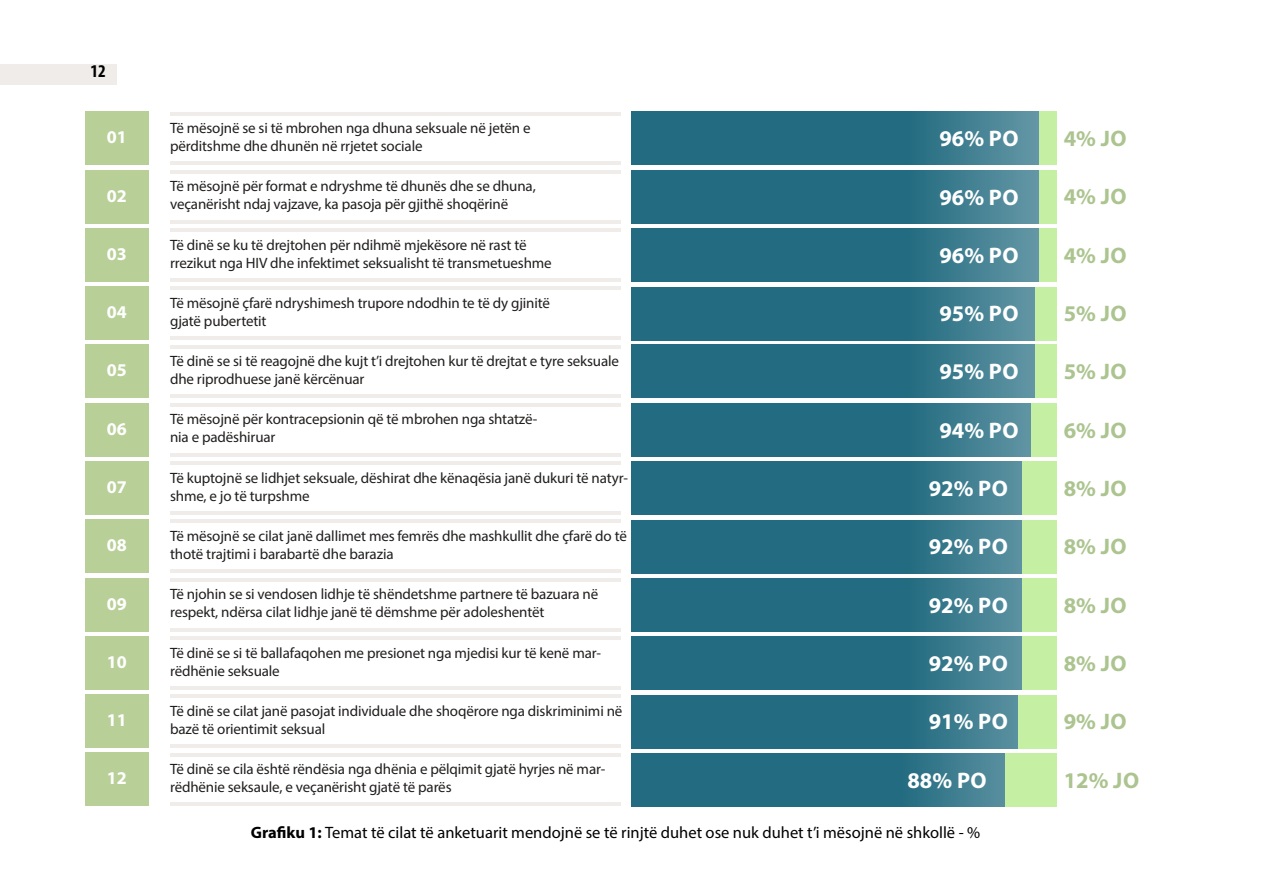
<style>
.page{position:relative;width:1263px;height:893px;background:#fff}
.page>*{position:absolute;margin:0;border:0;box-sizing:border-box;transform-origin:0 0}
.t1{font:700 22.5px "Myriad Pro";letter-spacing:.01em;color:#fff}
.t2{font:700 22.5px "Myriad Pro";letter-spacing:.02em;color:#acc48f}
.t3{font:700 18px "Myriad Pro";color:#fff}
.t4{font:700 condensed 18px "Myriad Pro";color:#000}
.t5{font:16.5px "Myriad Pro";color:#000}
.t6{font:15px/18px "Myriad Pro";letter-spacing:-.01em;color:#211f1e}
.s1{font-weight:700}
</style>
<div class="page">
<div style="left:85px;top:112px;width:64px;height:53px;background:#b8d097"></div>
<hr style="left:170px;top:162px;width:451px;height:3px;background:#efecea">
<hr style="left:170px;top:112px;width:451px;height:3px;background:#efecea">
<div style="left:85px;top:345px;width:64px;height:53px;background:#b8d097"></div>
<hr style="left:170px;top:395px;width:451px;height:3px;background:#efecea">
<hr style="left:170px;top:345px;width:451px;height:3px;background:#efecea">
<div style="left:85px;top:578px;width:64px;height:53px;background:#b8d097"></div>
<hr style="left:170px;top:628px;width:451px;height:3px;background:#efecea">
<hr style="left:170px;top:578px;width:451px;height:3px;background:#efecea">
<div style="left:85px;top:228px;width:64px;height:53px;background:#b8d097"></div>
<hr style="left:170px;top:278px;width:451px;height:3px;background:#efecea">
<hr style="left:170px;top:228px;width:451px;height:4px;background:#efecea">
<div style="left:85px;top:461px;width:64px;height:53px;background:#b8d097"></div>
<hr style="left:170px;top:511px;width:451px;height:3px;background:#efecea">
<hr style="left:170px;top:461px;width:451px;height:4px;background:#efecea">
<div style="left:85px;top:695px;width:64px;height:53px;background:#b8d097"></div>
<hr style="left:170px;top:744px;width:451px;height:4px;background:#efecea">
<hr style="left:170px;top:695px;width:451px;height:3px;background:#efecea">
<div style="left:85px;top:170px;width:64px;height:53px;background:#b8d097"></div>
<hr style="left:170px;top:220px;width:451px;height:3px;background:#efecea">
<hr style="left:170px;top:170px;width:451px;height:3px;background:#efecea">
<div style="left:85px;top:403px;width:64px;height:53px;background:#b8d097"></div>
<hr style="left:170px;top:453px;width:451px;height:3px;background:#efecea">
<hr style="left:170px;top:403px;width:451px;height:3px;background:#efecea">
<div style="left:85px;top:636px;width:64px;height:53px;background:#b8d097"></div>
<hr style="left:170px;top:686px;width:451px;height:3px;background:#efecea">
<hr style="left:170px;top:636px;width:451px;height:4px;background:#efecea">
<div style="left:85px;top:287px;width:64px;height:53px;background:#b8d097"></div>
<hr style="left:170px;top:336px;width:451px;height:4px;background:#efecea">
<hr style="left:170px;top:287px;width:451px;height:3px;background:#efecea">
<div style="left:85px;top:520px;width:64px;height:53px;background:#b8d097"></div>
<hr style="left:170px;top:569px;width:451px;height:4px;background:#efecea">
<hr style="left:170px;top:520px;width:451px;height:3px;background:#efecea">
<div style="left:85px;top:753px;width:64px;height:53px;background:#b8d097"></div>
<hr style="left:170px;top:803px;width:451px;height:3px;background:#efecea">
<hr style="left:170px;top:753px;width:451px;height:3px;background:#efecea">
<svg style="left:631px;top:112px;width:409px;height:53px;background:#2d7286"></svg>
<svg style="left:631px;top:345px;width:404px;height:53px;background:#2c7185"></svg>
<svg style="left:631px;top:578px;width:392px;height:53px;background:#2b7184"></svg>
<svg style="left:631px;top:229px;width:409px;height:53px;background:#2d7286"></svg>
<svg style="left:631px;top:462px;width:392px;height:53px;background:#2b7184"></svg>
<svg style="left:631px;top:695px;width:387px;height:53px;background:#2a7084"></svg>
<svg style="left:631px;top:170px;width:409px;height:54px;background:#2d7286"></svg>
<svg style="left:631px;top:403px;width:400px;height:54px;background:#2b7185"></svg>
<svg style="left:631px;top:637px;width:392px;height:53px;background:#2b7184"></svg>
<svg style="left:631px;top:287px;width:404px;height:53px;background:#2c7185"></svg>
<svg style="left:631px;top:520px;width:392px;height:53px;background:#2b7184"></svg>
<svg style="left:631px;top:753px;width:375px;height:54px;background:#297084"></svg>
<div style="left:1040px;top:112px;width:17px;height:53px;background:#c5f0a4"></div>
<div style="left:1040px;top:170px;width:17px;height:54px;background:#c5f0a4"></div>
<div style="left:1040px;top:229px;width:17px;height:53px;background:#c5f0a4"></div>
<div style="left:1035px;top:287px;width:22px;height:53px;background:#c5f0a4"></div>
<div style="left:1035px;top:345px;width:22px;height:53px;background:#c5f0a4"></div>
<div style="left:1031px;top:403px;width:26px;height:54px;background:#c5f0a4"></div>
<div style="left:1023px;top:462px;width:34px;height:53px;background:#c5f0a4"></div>
<div style="left:1023px;top:578px;width:34px;height:53px;background:#c5f0a4"></div>
<div style="left:1023px;top:520px;width:34px;height:53px;background:#c5f0a4"></div>
<div style="left:1023px;top:637px;width:34px;height:53px;background:#c5f0a4"></div>
<div style="left:1018px;top:695px;width:39px;height:53px;background:#c5f0a4"></div>
<div style="left:1006px;top:753px;width:51px;height:54px;background:#c5f0a4"></div>
<hr style="left:1262px;top:322px;width:1px;height:571px;background:#e6e7e8">
<div style="left:0;top:64px;width:117px;height:21px;background:#efecea"></div>
<p class="t4" style="left:91px;top:60px;width:17px">12</p>
<p class="t3" style="left:107px;top:126px;width:21px">01</p>
<p class="t6" style="left:170px;top:119px;width:362px">Të mësojnë se si të mbrohen nga dhuna seksuale në jetën e përditshme dhe dhunën në rrjetet sociale</p>
<h1 class="t1" style="left:939px;top:124px;width:81px">96% PO</h1>
<h1 class="t2" style="left:1064px;top:124px;width:64px">4% JO</h1>
<p class="t3" style="left:107px;top:184px;width:21px">02</p>
<p class="t6" style="left:170px;top:177px;width:367px">Të mësojnë për format e ndryshme të dhunës dhe se dhuna, veçanërisht ndaj vajzave, ka pasoja për gjithë shoqërinë</p>
<h1 class="t1" style="left:939px;top:182px;width:81px">96% PO</h1>
<h1 class="t2" style="left:1064px;top:182px;width:64px">4% JO</h1>
<p class="t3" style="left:107px;top:242px;width:21px">03</p>
<p class="t6" style="left:170px;top:235px;width:383px">Të dinë se ku të drejtohen për ndihmë mjekësore në rast të rrezikut nga HIV dhe infektimet seksualisht të transmetueshme</p>
<h1 class="t1" style="left:939px;top:241px;width:81px">96% PO</h1>
<h1 class="t2" style="left:1064px;top:240px;width:64px">4% JO</h1>
<p class="t3" style="left:107px;top:300px;width:21px">04</p>
<p class="t6" style="left:170px;top:294px;width:381px">Të mësojnë çfarë ndryshimesh trupore ndodhin te të dy gjinitë gjatë pubertetit</p>
<h1 class="t1" style="left:939px;top:299px;width:81px">95% PO</h1>
<h1 class="t2" style="left:1064px;top:299px;width:64px">5% JO</h1>
<p class="t3" style="left:107px;top:359px;width:21px">05</p>
<p class="t6" style="left:170px;top:352px;width:450px">Të dinë se si të reagojnë dhe kujt t’i drejtohen kur të drejtat e tyre seksuale dhe riprodhuese janë kërcënuar</p>
<h1 class="t1" style="left:939px;top:357px;width:81px">95% PO</h1>
<h1 class="t2" style="left:1064px;top:357px;width:64px">5% JO</h1>
<p class="t3" style="left:107px;top:417px;width:21px">06</p>
<p class="t6" style="left:170px;top:410px;width:369px">Të mësojnë për kontracepsionin që të mbrohen nga shtatzë&shy;nia e padëshiruar</p>
<h1 class="t1" style="left:939px;top:415px;width:81px">94% PO</h1>
<h1 class="t2" style="left:1064px;top:415px;width:64px">6% JO</h1>
<p class="t3" style="left:107px;top:475px;width:21px">07</p>
<p class="t6" style="left:170px;top:468px;width:459px">Të kuptojnë se lidhjet seksuale, dëshirat dhe kënaqësia janë dukuri të natyr&shy;shme, e jo të turpshme</p>
<h1 class="t1" style="left:929px;top:474px;width:81px">92% PO</h1>
<h1 class="t2" style="left:1064px;top:474px;width:64px">8% JO</h1>
<p class="t3" style="left:107px;top:533px;width:21px">08</p>
<p class="t6" style="left:170px;top:527px;width:458px">Të mësojnë se cilat janë dallimet mes femrës dhe mashkullit dhe çfarë do të thotë trajtimi i barabartë dhe barazia</p>
<h1 class="t1" style="left:929px;top:532px;width:81px">92% PO</h1>
<h1 class="t2" style="left:1064px;top:532px;width:64px">8% JO</h1>
<p class="t3" style="left:107px;top:592px;width:21px">09</p>
<p class="t6" style="left:170px;top:585px;width:430px">Të njohin se si vendosen lidhje të shëndetshme partnere të bazuara në respekt, ndërsa cilat lidhje janë të dëmshme për adoleshentët</p>
<h1 class="t1" style="left:929px;top:591px;width:81px">92% PO</h1>
<h1 class="t2" style="left:1064px;top:591px;width:64px">8% JO</h1>
<p class="t3" style="left:107px;top:650px;width:21px">10</p>
<p class="t6" style="left:170px;top:643px;width:432px">Të dinë se si të ballafaqohen me presionet nga mjedisi kur të kenë mar&shy;rëdhënie seksuale</p>
<h1 class="t1" style="left:929px;top:649px;width:81px">92% PO</h1>
<h1 class="t2" style="left:1064px;top:649px;width:64px">8% JO</h1>
<p class="t3" style="left:107px;top:708px;width:21px">11</p>
<p class="t6" style="left:170px;top:701px;width:454px">Të dinë se cilat janë pasojat individuale dhe shoqërore nga diskriminimi në bazë të orientimit seksual</p>
<h1 class="t1" style="left:929px;top:707px;width:81px">91% PO</h1>
<h1 class="t2" style="left:1064px;top:707px;width:64px">9% JO</h1>
<p class="t3" style="left:107px;top:767px;width:21px">12</p>
<p class="t6" style="left:170px;top:760px;width:437px">Të dinë se cila është rëndësia nga dhënia e pëlqimit gjatë hyrjes në mar&shy;rëdhënie seksaule, e veçanërisht gjatë të parës</p>
<h1 class="t1" style="left:907px;top:766px;width:81px">88% PO</h1>
<h1 class="t2" style="left:1064px;top:766px;width:77px">12% JO</h1>
<p class="t5" style="left:251px;top:823px;width:731px"><span class="s1">Grafiku 1:</span> Temat të cilat të anketuarit mendojnë se të rinjtë duhet ose nuk duhet t’i mësojnë në shkollë - %</p>
</div>
